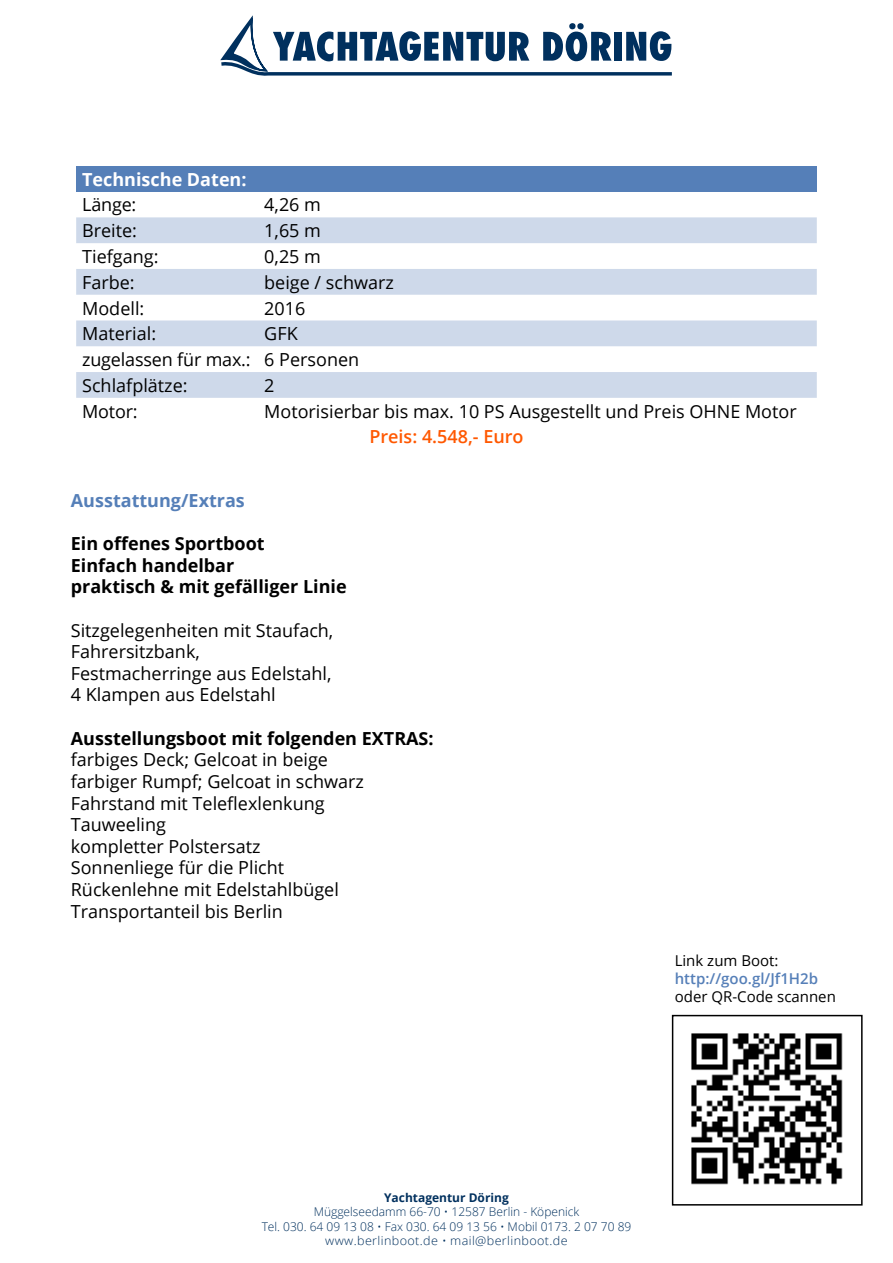
<style>
.page{position:relative;width:893px;height:1263px;background:#fff}
.page>*{position:absolute;margin:0;border:0;box-sizing:border-box;transform-origin:0 0}
.t1{font:18px/21.6px "Open Sans";color:#000}
.t2{font:700 18px/21.6px "Open Sans";color:#000}
.t3{font:700 18px "Open Sans";color:#557fb8}
.t4{font:600 18px "Open Sans";color:#ff5800}
.t5{font:700 18px "Open Sans";color:#fff}
.t6{font:15px "Open Sans";color:#000}
.t7{font:600 15px "Open Sans";color:#557fb8}
.t8{font:300 12px/14.4px "Open Sans";color:#00305e;text-align:center}
.t9{font:700 12px "Open Sans";color:#00305e}
</style>
<div class="page">
<img style="left:691px;top:1033px;width:152px;height:152px">
<div style="left:672px;top:1015px;width:191px;height:190px;border:2px solid #000"></div>
<svg style="left:220px;top:15px;width:452px;height:61px"></svg>
<div style="left:76px;top:166px;width:741px;height:26px;background:#557fb8"></div>
<svg style="left:76px;top:217px;width:741px;height:78px;fill:#ced9ea"></svg>
<svg style="left:76px;top:320px;width:741px;height:78px;fill:#ced9ea"></svg>
<p class="t5" style="left:82px;top:166px;width:166px">Technische Daten:</p>
<p class="t1" style="left:82px;top:194px;width:56px">Länge:</p>
<p class="t1" style="left:264px;top:194px;width:58px">4,26 m</p>
<p class="t1" style="left:82px;top:219px;width:56px">Breite:</p>
<p class="t1" style="left:264px;top:219px;width:58px">1,65 m</p>
<p class="t1" style="left:82px;top:245px;width:78px">Tiefgang:</p>
<p class="t1" style="left:264px;top:245px;width:58px">0,25 m</p>
<p class="t1" style="left:82px;top:271px;width:54px">Farbe:</p>
<p class="t1" style="left:264px;top:271px;width:131px">beige / schwarz</p>
<p class="t1" style="left:82px;top:297px;width:64px">Modell:</p>
<p class="t1" style="left:264px;top:297px;width:43px">2016</p>
<p class="t1" style="left:82px;top:322px;width:75px">Material:</p>
<p class="t1" style="left:82px;top:320px;width:279px;line-height:25.8px;text-indent:182px">GFK zugelassen für max.: 6 Personen<br>Schlafplätze:</p>
<p class="t1" style="left:264px;top:374px;width:12px">2</p>
<p class="t1" style="left:82px;top:400px;width:57px">Motor:</p>
<p class="t1" style="left:264px;top:400px;width:534px">Motorisierbar bis max. 10 PS Ausgestellt und Preis OHNE Motor</p>
<p class="t4" style="left:369px;top:424px;width:156px">Preis: 4.548,- Euro</p>
<p class="t3" style="left:71px;top:488px;width:175px">Ausstattung/Extras</p>
<p class="t2" style="left:71px;top:532px;width:277px">Ein offenes Sportboot<br>Einfach handelbar<br>praktisch &amp; mit gefälliger Linie</p>
<p class="t1" style="left:71px;top:619px;width:264px">Sitzgelegenheiten mit Staufach,<br>Fahrersitzbank,<br>Festmacherringe aus Edelstahl,<br>4 Klampen aus Edelstahl</p>
<p class="t2" style="left:71px;top:727px;width:364px">Ausstellungsboot mit folgenden EXTRAS:</p>
<p class="t1" style="left:71px;top:748px;width:295px">farbiges Deck; Gelcoat in beige farbiger Rumpf; Gelcoat in schwarz<br>Fahrstand mit Teleflexlenkung<br>Tauweeling<br>kompletter Polstersatz<br>Sonnenliege für die Plicht<br>Rückenlehne mit Edelstahlbügel<br>Transportanteil bis Berlin</p>
<p class="t6" style="left:675px;top:950px;width:105px">Link zum Boot:</p>
<p class="t7" style="left:675px;top:968px;width:145px">http://goo.gl/Jf1H2b</p>
<p class="t6" style="left:675px;top:986px;width:163px">oder QR-Code scannen</p>
<p class="t9" style="left:384px;top:1189px;width:126px">Yachtagentur Döring</p>
<p class="t8" style="left:262px;top:1204px;width:371px">Müggelseedamm 66-70 • 12587 Berlin - Köpenick<br>Tel. 030. 64 09 13 08 • Fax 030. 64 09 13 56 • Mobil 0173. 2 07 70 89 www.berlinboot.de • mail@berlinboot.de</p>
</div>
